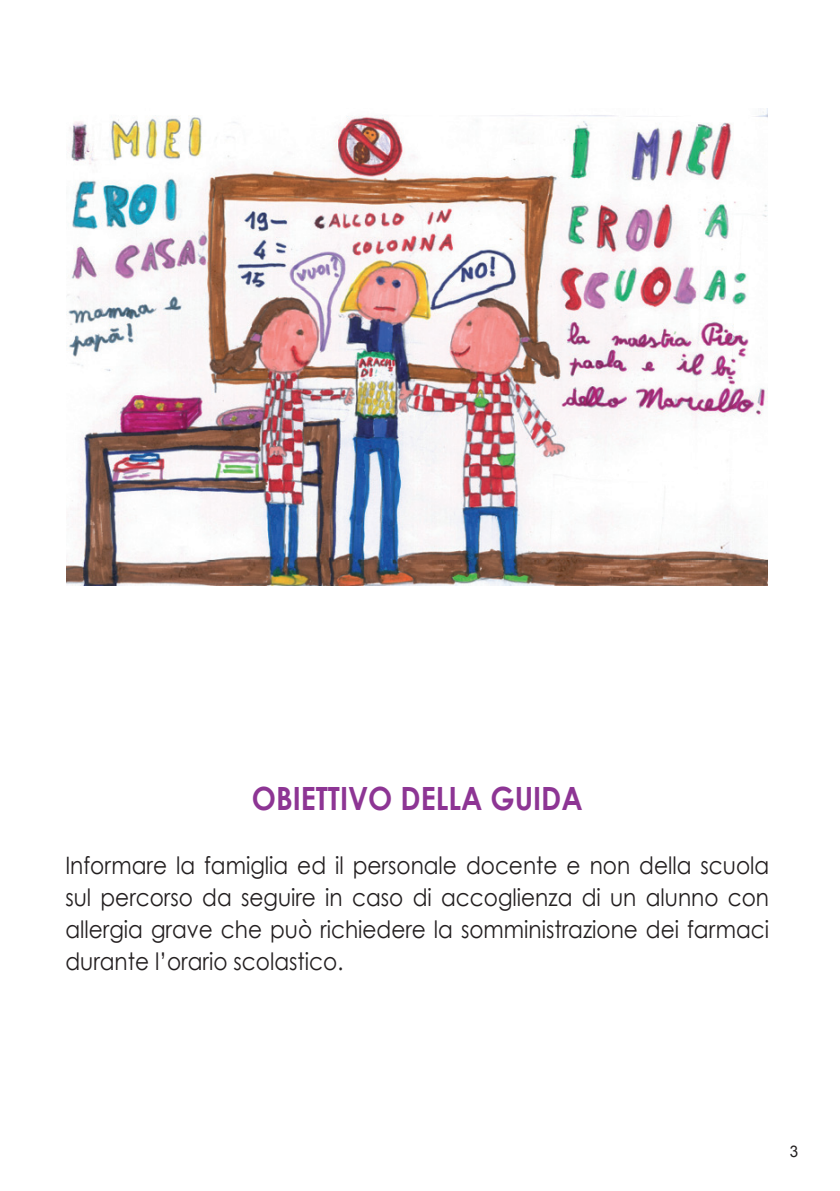
<style>
.page{position:relative;width:840px;height:1191px;background:#fff}
.page>*{position:absolute;margin:0;border:0;box-sizing:border-box;transform-origin:0 0}
.t1{font:700 32px "Century Gothic";color:#8d3594;scale:.9 1}
.t2{font:24px/32px "Century Gothic";color:#231f20;text-align:justify;scale:.9 1}
.t3{font:16px "Arial";color:#231f20;scale:.95 1}
</style>
<div class="page">
<img style="left:67px;top:108px;width:700px;height:477px">
<h1 class="t1" style="left:252px;top:778px;width:369px">OBIETTIVO DELLA GUIDA</h1>
<p class="t2" style="left:65px;top:848px;width:783px">Informare la famiglia ed il personale docente e non della scuola sul percorso da seguire in caso di accoglienza di un alunno con allergia grave che può richiedere la somministrazione dei farmaci durante l’orario scolastico.</p>
<p class="t3" style="left:789px;top:1141px;width:10px">3</p>
</div>
